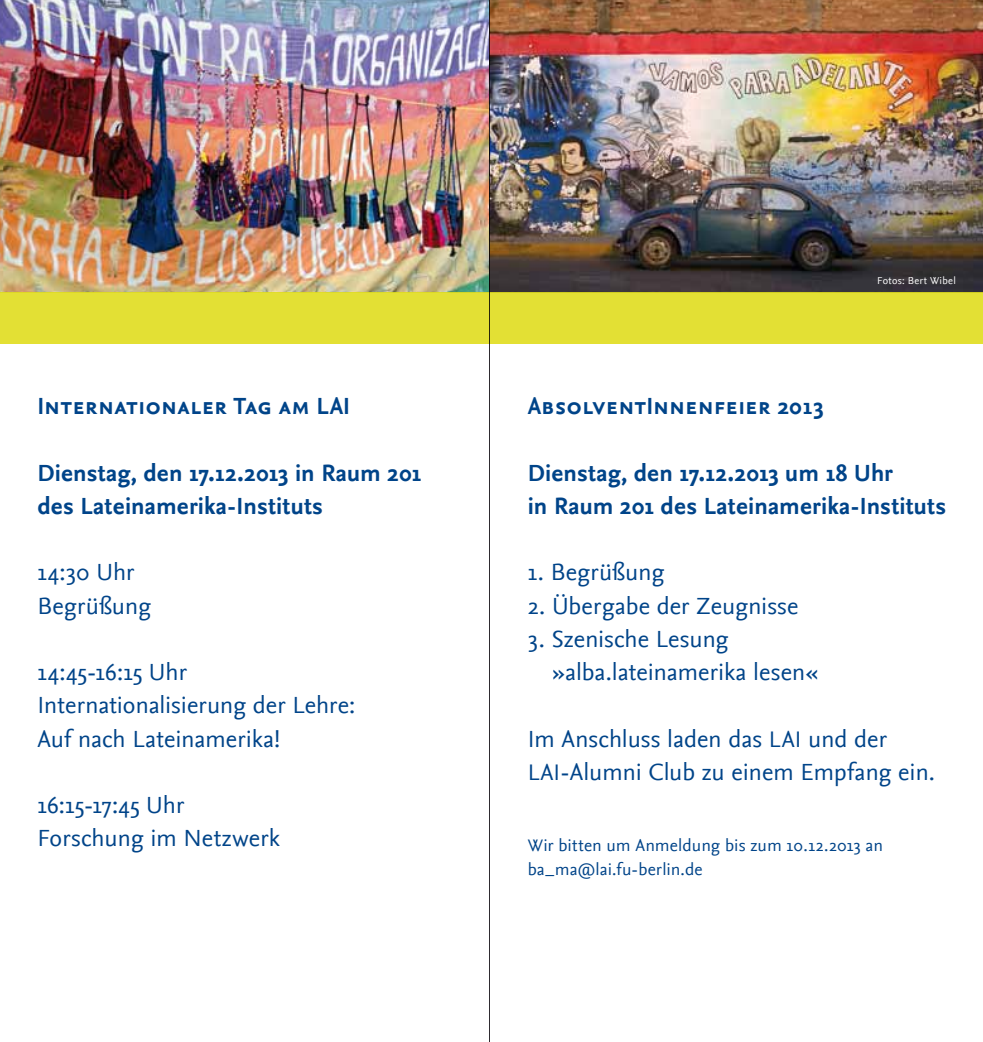
<style>
.page{position:relative;width:983px;height:1042px;background:#fff}
.page>*{position:absolute;margin:0;border:0;box-sizing:border-box;transform-origin:0 0}
.t1{font:24.5px/33.2px "Nexus Sans";color:#004489}
.t2{font:700 24.5px/33.2px "Nexus Sans";letter-spacing:.005em;color:#004489}
.t3{font:24.5px "Nexus Sans Bold SC";letter-spacing:.005em;color:#004489}
.t4{font:17.5px/24.5px "Nexus Sans";letter-spacing:.005em;color:#004489}
.t5{font:10.5px "Nexus Sans";letter-spacing:.035em;color:#fff}
.s1{font-size:23.62px}
</style>
<div class="page">
<img style="left:0;top:0;width:982px;height:293px">
<div style="left:0;top:293px;width:982px;height:51px;background:#e3e034"></div>
<hr style="left:489px;top:0;width:1px;height:1042px;background:#1a171c">
<p class="t3" style="left:37px;top:392px;width:314px">Internationaler Tag am LAI</p>
<p class="t2" style="left:37px;top:456px;width:385px">Dienstag, den 17.12.2013 in Raum 201 des Lateinamerika-Instituts</p>
<p class="t1" style="left:37px;top:556px;width:115px">14:30 Uhr<br>Begrüßung</p>
<p class="t1" style="left:37px;top:656px;width:319px">14:45-16:15 Uhr<br>Internationalisierung der Lehre:<br>Auf nach Lateinamerika!</p>
<p class="t1" style="left:37px;top:789px;width:244px">16:15-17:45 Uhr<br>Forschung im Netzwerk</p>
<p class="t3" style="left:527px;top:392px;width:298px">AbsolventInnenfeier 2013</p>
<p class="t5" style="left:877px;top:274px;width:80px">Fotos: Bert Wibel</p>
<p class="t2" style="left:527px;top:456px;width:420px">Dienstag, den 17.12.2013 um 18 Uhr<br>in Raum 201 des Lateinamerika-Instituts</p>
<p class="t1" style="left:527px;top:556px;width:138px">1. Begrüßung</p>
<p class="t1" style="left:527px;top:589px;width:272px">2. Übergabe der Zeugnisse</p>
<p class="t1" style="left:552px;top:622px;width:268px;text-indent:-24px">3. Szenische Lesung »alba.lateinamerika lesen«</p>
<p class="t1" style="left:527px;top:722px;width:408px">Im Anschluss laden das <span class="s1">LAI</span> und der<br><span class="s1">LAI</span>-Alumni Club zu einem Empfang ein.</p>
<p class="t4" style="left:527px;top:833px;width:357px">Wir bitten um Anmeldung bis zum 10.12.2013 an ba_ma@lai.fu-berlin.de</p>
</div>
